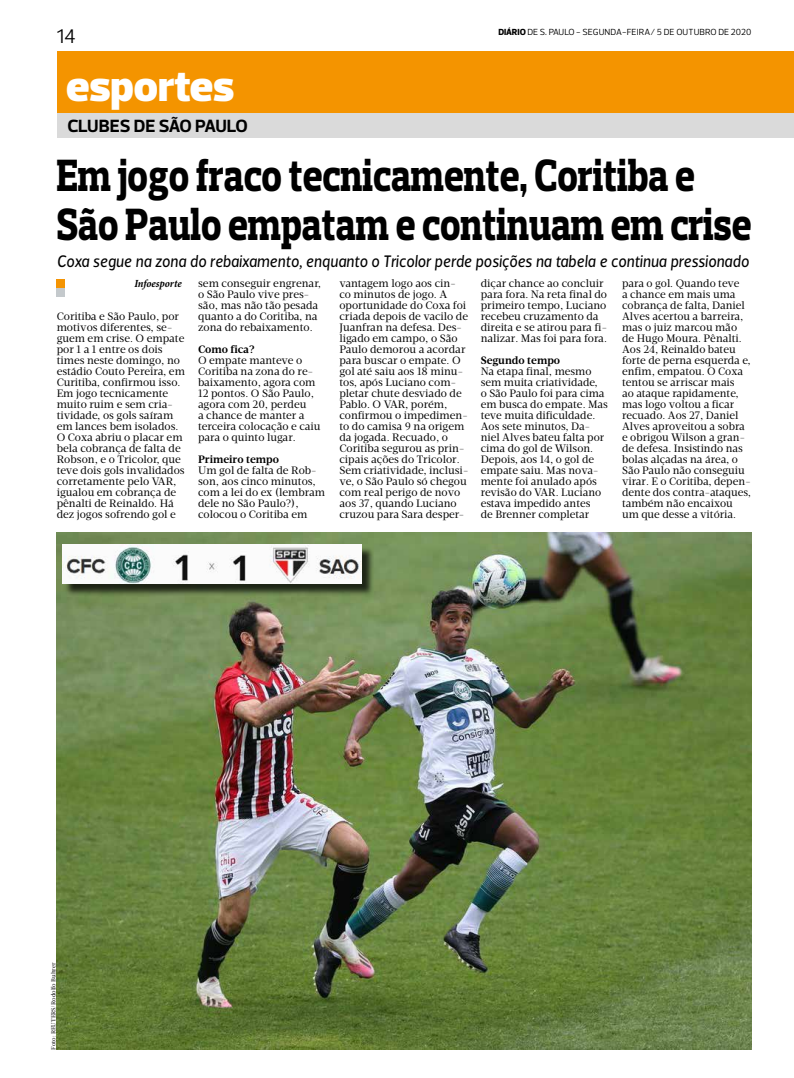
<style>
.page{position:relative;width:794px;height:1078px;background:#fff}
.page>*{position:absolute;margin:0;border:0;box-sizing:border-box;transform-origin:0 0}
.t1{font:800 46px/49px "Prelo Slab";color:#000;scale:.81 1}
.t2{font:900 44px "Prelo";color:#fff}
.t3{font:20px "Prelo";color:#000}
.t4{font:700 18px "Prelo";letter-spacing:-.025em;color:#000}
.t5{font:italic 17px "Velino Sans";color:#000;scale:.91 1}
.t6{font:11px/11px "Velino Text";color:#000}
.t7{font:700 11px "Velino Text";color:#000}
.t8{font:italic 700 condensed 11px "Minion Pro";color:#000}
.t9{font:9px "Prelo";color:#000}
.t10{font:6px "Velino Text";color:#000}
.s1{font-weight:800}
</style>
<div class="page">
<div style="left:57px;top:51px;width:737px;height:62px;background:#f49400"></div>
<div style="left:57px;top:113px;width:737px;height:25px;background:#dadada"></div>
<div style="left:57px;top:279px;width:8px;height:8px;background:#f49403"></div>
<div style="left:57px;top:288px;width:8px;height:8px;background:#c4c9cc"></div>
<img style="left:57px;top:532px;width:694px;height:516px">
<div style="left:64px;top:546px;width:310px;height:50px;background:#000;opacity:.75"></div>
<img style="left:62px;top:544px;width:300px;height:39px">
<h3 class="t3" style="left:57px;top:24px;width:21px">14</h3>
<h2 class="t2" style="left:66px;top:60px;width:170px">esportes</h2>
<h3 class="t4" style="left:67px;top:115px;width:182px">CLUBES DE SÃO PAULO</h3>
<p class="t9" style="left:498px;top:27px;width:254px"><span class="s1">DIÁRIO</span> DE S. PAULO - SEGUNDA-FEIRA/ 5 DE OUTUBRO DE 2020</p>
<h1 class="t1" style="left:57px;top:150px;width:859px">Em jogo fraco tecnicamente, Coritiba e<br>São Paulo empatam e continuam em crise</h1>
<h3 class="t5" style="left:57px;top:250px;width:762px">Coxa segue na zona do rebaixamento, enquanto o Tricolor perde posições na tabela e continua pressionado</h3>
<p class="t8" style="left:134px;top:276px;width:49px">Infoesporte</p>
<p class="t6" style="left:57px;top:311px;width:130px">Coritiba e São Paulo, por motivos diferentes, se&shy;guem em crise. O empate por 1 a 1 entre os dois times neste domingo, no estádio Couto Pereira, em<br>Curitiba, confirmou isso.<br>Em jogo tecnicamente muito ruim e sem cria&shy;tividade, os gols saíram em lances bem isolados.<br>O Coxa abriu o placar em bela cobrança de falta de<br>Robson, e o Tricolor, que teve dois gols invalidados corretamente pelo VAR, igualou em cobrança de pênalti de Reinaldo. Há dez jogos sofrendo gol e</p>
<p class="t6" style="left:198px;top:278px;width:124px">sem conseguir engrenar, o São Paulo vive pres&shy;são, mas não tão pesada quanto a do Coritiba, na zona do rebaixamento.</p>
<p class="t7" style="left:198px;top:343px;width:58px">Como fica?</p>
<p class="t6" style="left:198px;top:355px;width:124px">O empate manteve o<br>Coritiba na zona do re&shy;baixamento, agora com<br>12 pontos. O São Paulo, agora com 20, perdeu<br>a chance de manter a terceira colocação e caiu para o quinto lugar.</p>
<p class="t7" style="left:198px;top:453px;width:82px">Primeiro tempo</p>
<p class="t6" style="left:198px;top:465px;width:129px">Um gol de falta de Rob&shy;son, aos cinco minutos, com a lei do ex (lembram dele no São Paulo?), colocou o Coritiba em</p>
<p class="t6" style="left:339px;top:278px;width:131px">vantagem logo aos cin&shy;co minutos de jogo. A oportunidade do Coxa foi criada depois de vacilo de<br>Juanfran na defesa. Des&shy;ligado em campo, o São<br>Paulo demorou a acordar para buscar o empate. O gol até saiu aos 18 minu&shy;tos, após Luciano com&shy;pletar chute desviado de<br>Pablo. O VAR, porém, confirmou o impedimen&shy;to do camisa 9 na origem da jogada. Recuado, o<br>Coritiba segurou as prin&shy;cipais ações do Tricolor.<br>Sem criatividade, inclusi&shy;ve, o São Paulo só chegou com real perigo de novo aos 37, quando Luciano cruzou para Sara desper-</p>
<p class="t6" style="left:481px;top:278px;width:128px">diçar chance ao concluir para fora. Na reta final do primeiro tempo, Luciano recebeu cruzamento da direita e se atirou para fi&shy;nalizar. Mas foi para fora.</p>
<p class="t7" style="left:481px;top:354px;width:81px">Segundo tempo</p>
<p class="t6" style="left:481px;top:366px;width:129px">Na etapa final, mesmo sem muita criatividade,<br>o São Paulo foi para cima em busca do empate. Mas teve muita dificuldade.<br>Aos sete minutos, Da&shy;niel Alves bateu falta por cima do gol de Wilson.<br>Depois, aos 14, o gol de empate saiu. Mas nova&shy;mente foi anulado após revisão do VAR. Luciano estava impedido antes<br>de Brenner completar</p>
<p class="t6" style="left:622px;top:278px;width:130px">para o gol. Quando teve<br>a chance em mais uma cobrança de falta, Daniel<br>Alves acertou a barreira, mas o juiz marcou mão de Hugo Moura. Pênalti.<br>Aos 24, Reinaldo bateu forte de perna esquerda e, enfim, empatou. O Coxa tentou se arriscar mais<br>ao ataque rapidamente, mas logo voltou a ficar recuado. Aos 27, Daniel<br>Alves aproveitou a sobra e obrigou Wilson a gran&shy;de defesa. Insistindo nas bolas alçadas na área, o<br>São Paulo não conseguiu virar. E o Coritiba, depen&shy;dente dos contra-ataques, também não encaixou um que desse a vitória.</p>
<p class="t10" style="left:50px;top:1049px;width:89px;rotate:-90deg">Foto: REUTERS/Rodolfo Buhrer</p>
</div>
